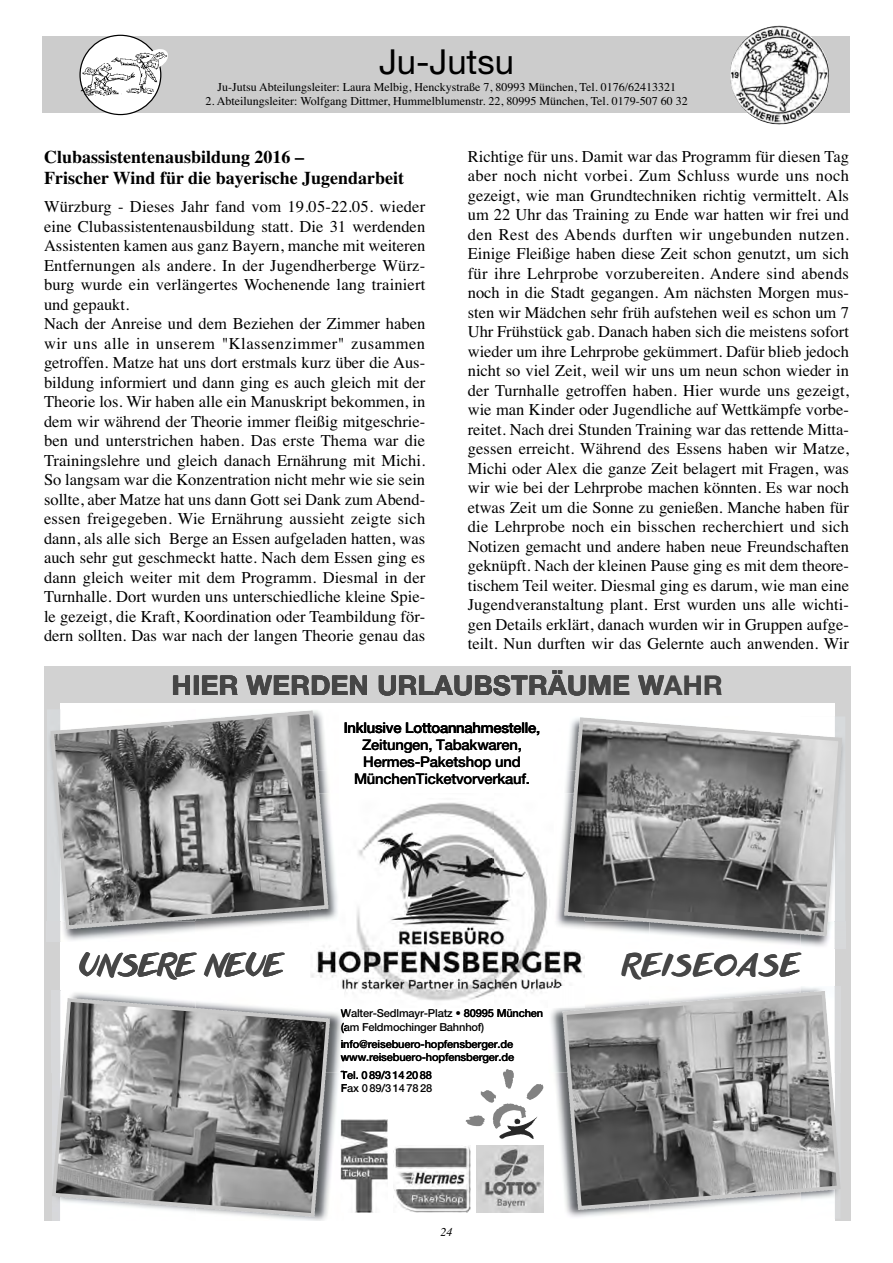
<style>
.page{position:relative;width:893px;height:1263px;background:#fff}
.page>*{position:absolute;margin:0;border:0;box-sizing:border-box;transform-origin:0 0}
.t1{font:34.5px "Helvetica Neue";color:#000}
.t2{font:29.55px "anothershabby";letter-spacing:.03em;color:#464646}
.t3{font:29.55px "anothershabby";letter-spacing:.08em;color:#464646}
.t4{font:700 27.15px "Helvetica Neue LT Std";letter-spacing:.015em;color:#464646}
.t5{font:700 18px/21.6px "Times";color:#000}
.t6{font:16.5px/19.5px "Times";color:#000}
.t7{font:500 14.7px "Helvetica Neue LT Std";letter-spacing:-.015em;color:#000}
.t8{font:12px "Times";color:#000}
.t9{font:italic 12px "Times";color:#000}
.t10{font:500 11.1px "Helvetica Neue LT Std";letter-spacing:-.015em;color:#000}
</style>
<div class="page">
<div style="left:43px;top:36px;width:807px;height:77px;background:#ccc"></div>
<img style="left:730px;top:26px;width:99px;height:99px;border-radius:50%">
<svg style="left:79px;top:35px;width:88px;height:80px"></svg>
<img style="left:80px;top:52px;width:88px;height:43px">
<div style="left:44px;top:666px;width:806px;height:554px;background:#d2d2d2"></div>
<div style="left:60px;top:703px;width:774px;height:517px;background:#fff"></div>
<img style="left:311px;top:802px;width:273px;height:200px">
<svg style="left:649px;top:1004px;width:152px;height:188px;background:#949494"></svg>
<svg style="left:60px;top:996px;width:272px;height:155px;background:#818182"></svg>
<svg style="left:466px;top:1069px;width:77px;height:70px"></svg>
<svg style="left:639px;top:715px;width:196px;height:206px;background:#878787"></svg>
<svg style="left:60px;top:730px;width:136px;height:130px;background:#7f7f7f"></svg>
<img style="left:393px;top:1146px;width:78px;height:66px">
<img style="left:476px;top:1145px;width:67px;height:67px">
<img style="left:341px;top:1119px;width:47px;height:93px">
<img style="left:60px;top:710px;width:136px;height:20px">
<img style="left:47px;top:717px;width:13px;height:150px">
<img style="left:196px;top:710px;width:143px;height:232px">
<img style="left:567px;top:716px;width:82px;height:54px">
<img style="left:649px;top:716px;width:152px;height:18px">
<img style="left:835px;top:729px;width:10px;height:144px">
<img style="left:801px;top:716px;width:34px;height:21px">
<img style="left:60px;top:860px;width:136px;height:82px">
<img style="left:310px;top:793px;width:29px;height:128px">
<img style="left:565px;top:770px;width:74px;height:151px">
<img style="left:554px;top:793px;width:31px;height:128px">
<img style="left:828px;top:837px;width:7px;height:84px">
<img style="left:55px;top:1140px;width:5px;height:58px">
<img style="left:60px;top:999px;width:136px;height:213px">
<img style="left:196px;top:990px;width:148px;height:83px">
<img style="left:551px;top:1001px;width:98px;height:216px">
<img style="left:549px;top:986px;width:36px;height:21px">
<img style="left:554px;top:921px;width:281px;height:28px">
<img style="left:801px;top:986px;width:36px;height:233px">
<svg style="left:342px;top:1084px;width:2px;height:8px"></svg>
<svg style="left:341px;top:1070px;width:3px;height:8px"></svg>
<img style="left:196px;top:1151px;width:148px;height:69px">
<img style="left:649px;top:1192px;width:152px;height:19px">
<h1 class="t1" style="left:379px;top:50px;width:136px">Ju-Jutsu</h1>
<p class="t8" style="left:217px;top:83px;width:460px">Ju-Jutsu Abteilungsleiter: Laura Melbig, Henckystraße 7, 80993 München, Tel. 0176/62413321</p>
<p class="t8" style="left:206px;top:96px;width:484px">2. Abteilungsleiter: Wolfgang Dittmer, Hummelblumenstr. 22, 80995 München, Tel. 0179-507 60 32</p>
<p class="t5" style="left:44px;top:147px;width:362px">Clubassistentenausbildung 2016 –<br>Frischer Wind für die bayerische Jugendarbeit</p>
<p class="t6" style="left:44px;top:199px;width:383px">Würzburg - Dieses Jahr fand vom 19.05-22.05. wieder eine Clubassistentenausbildung statt. Die 31 werdenden Assistenten kamen aus ganz Bayern, manche mit weiteren Entfernungen als andere. In der Jugendherberge Würz&shy;burg wurde ein verlängertes Wochenende lang trainiert und gepaukt.<br>Nach der Anreise und dem Beziehen der Zimmer haben wir uns alle in unserem "Klassenzimmer" zusammen getroffen. Matze hat uns dort erstmals kurz über die Aus&shy;bildung informiert und dann ging es auch gleich mit der Theorie los. Wir haben alle ein Manuskript bekommen, in dem wir während der Theorie immer fleißig mitgeschrie&shy;ben und unterstrichen haben. Das erste Thema war die Trainingslehre und gleich danach Ernährung mit Michi.<br>So langsam war die Konzentration nicht mehr wie sie sein sollte, aber Matze hat uns dann Gott sei Dank zum Abend&shy;essen freigegeben. Wie Ernährung aussieht zeigte sich dann, als alle sich Berge an Essen aufgeladen hatten, was auch sehr gut geschmeckt hatte. Nach dem Essen ging es dann gleich weiter mit dem Programm. Diesmal in der Turnhalle. Dort wurden uns unterschiedliche kleine Spie&shy;le gezeigt, die Kraft, Koordination oder Teambildung för&shy;dern sollten. Das war nach der langen Theorie genau das</p>
<p class="t6" style="left:468px;top:148px;width:383px;text-align:justify">Richtige für uns. Damit war das Programm für diesen Tag aber noch nicht vorbei. Zum Schluss wurde uns noch gezeigt, wie man Grundtechniken richtig vermittelt. Als um 22 Uhr das Training zu Ende war hatten wir frei und den Rest des Abends durften wir ungebunden nutzen.<br>Einige Fleißige haben diese Zeit schon genutzt, um sich für ihre Lehrprobe vorzubereiten. Andere sind abends noch in die Stadt gegangen. Am nächsten Morgen mus&shy;sten wir Mädchen sehr früh aufstehen weil es schon um 7<br>Uhr Frühstück gab. Danach haben sich die meistens sofort wieder um ihre Lehrprobe gekümmert. Dafür blieb jedoch nicht so viel Zeit, weil wir uns um neun schon wieder in der Turnhalle getroffen haben. Hier wurde uns gezeigt, wie man Kinder oder Jugendliche auf Wettkämpfe vorbe&shy;reitet. Nach drei Stunden Training war das rettende Mitta&shy;gessen erreicht. Während des Essens haben wir Matze, Michi oder Alex die ganze Zeit belagert mit Fragen, was wir wie bei der Lehrprobe machen könnten. Es war noch etwas Zeit um die Sonne zu genießen. Manche haben für die Lehrprobe noch ein bisschen recherchiert und sich Notizen gemacht und andere haben neue Freundschaften geknüpft. Nach der kleinen Pause ging es mit dem theore&shy;tischem Teil weiter. Diesmal ging es darum, wie man eine Jugendveranstaltung plant. Erst wurden uns alle wichti&shy;gen Details erklärt, danach wurden wir in Gruppen aufge&shy;teilt. Nun durften wir das Gelernte auch anwenden. Wir</p>
<h3 class="t4" style="left:172px;top:669px;width:552px">HIER WERDEN URLAUBSTRÄUME WAHR</h3>
<p class="t7" style="left:344px;top:722px;width:198px">Inklusive Lottoannahmestelle,</p>
<p class="t7" style="left:362px;top:739px;width:161px">Zeitungen, Tabakwaren,</p>
<p class="t7" style="left:363px;top:756px;width:159px">Hermes-Paketshop und</p>
<p class="t7" style="left:354px;top:774px;width:178px">MünchenTicketvorverkauf.</p>
<h2 class="t2" style="left:79px;top:949px;width:205px">UNSERE NEUE</h2>
<p class="t10" style="left:341px;top:1009px;width:204px">Walter-Sedlmayr-Platz • 80995 München</p>
<p class="t10" style="left:341px;top:1053px;width:175px">www.reisebuero-hopfensberger.de</p>
<p class="t10" style="left:341px;top:1023px;width:145px">(am Feldmochinger Bahnhof)</p>
<p class="t10" style="left:341px;top:1040px;width:174px">info@reisebuero-hopfensberger.de</p>
<p class="t10" style="left:341px;top:1070px;width:93px">Tel. 089/3 41 02 88</p>
<p class="t10" style="left:341px;top:1084px;width:93px">Fax 089/3 41 87 28</p>
<p class="t9" style="left:440px;top:1228px;width:13px">24</p>
<h2 class="t3" style="left:623px;top:949px;width:178px">REISEOASE</h2>
</div>
